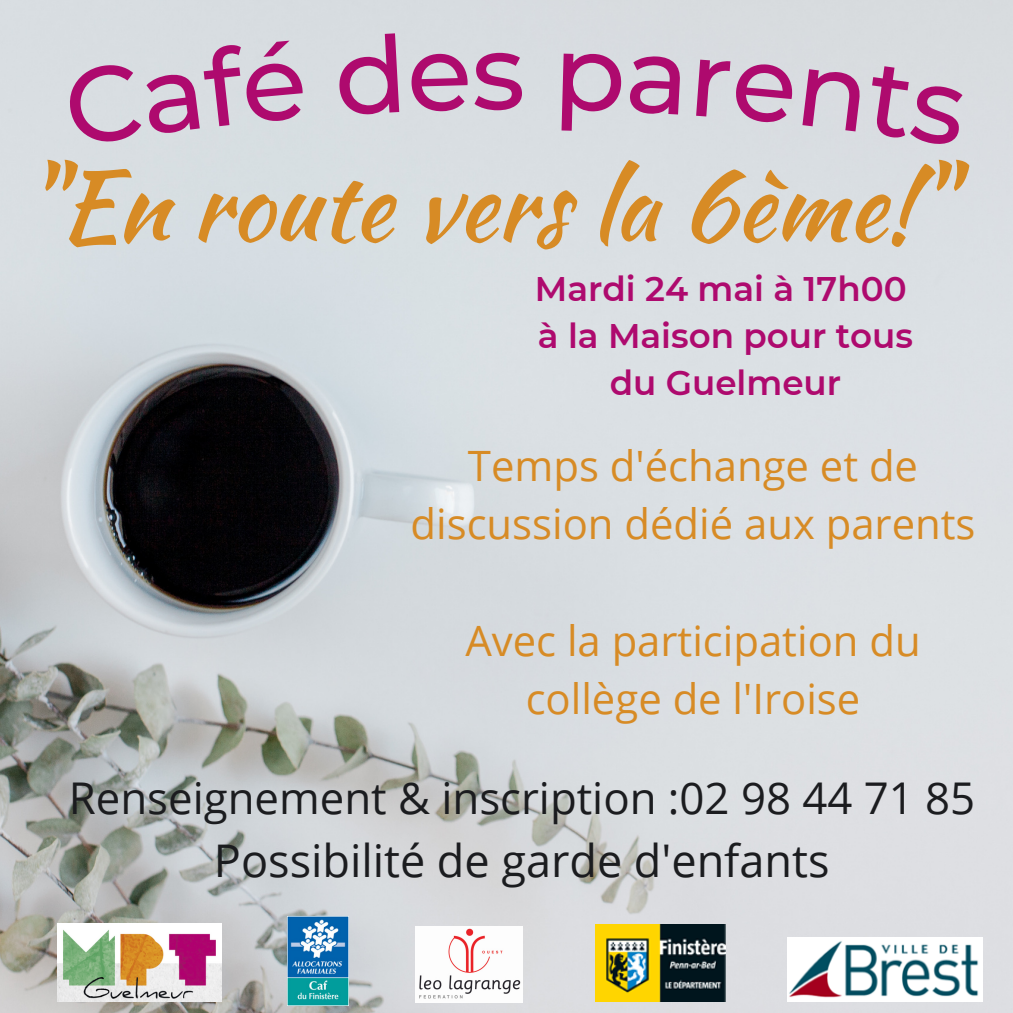
<style>
.page{position:relative;width:1013px;height:1013px;background:#fff}
.page>*{position:absolute;margin:0;border:0;box-sizing:border-box;transform-origin:0 0}
.t1{font:500 106.12px "Montserrat";color:#ae0a6e}
.t2{font:95.75px "Kaushan Script";color:#d78b25}
.t3{font:45px "Open Sans";color:#1b1c1f}
.t4{font:43.75px "Open Sans";color:#1b1c1f}
.t5{font:41.75px/58.1px "Open Sans";color:#d78b25;text-align:center}
.t6{font:600 34.12px/46.9px "Montserrat";color:#ae0a6e;text-align:center}
</style>
<div class="page">
<img style="left:0;top:0;width:1012px;height:1012px">
<img style="left:415px;top:926px;width:107px;height:76px">
<img style="left:288px;top:916px;width:60px;height:89px">
<img style="left:57px;top:923px;width:164px;height:78px">
<img style="left:595px;top:924px;width:131px;height:77px">
<img style="left:787px;top:937px;width:195px;height:64px">
<div style="left:64px;top:39px;width:241px;height:108px;background:#d8dde1"></div>
<div style="left:337px;top:32px;width:62px;height:84px;background:#d8dde1"></div>
<div style="left:411px;top:52px;width:57px;height:60px;background:#d8dde1"></div>
<div style="left:561px;top:52px;width:61px;height:80px;background:#d8dde1"></div>
<div style="left:629px;top:54px;width:52px;height:61px;background:#d8dde1"></div>
<div style="left:696px;top:58px;width:98px;height:66px;background:#d8dce1"></div>
<div style="left:802px;top:64px;width:163px;height:83px;background:#d9dce1"></div>
<p class="t1" style="left:472px;top:7px;width:55px">s</p>
<p class="t2" style="left:23px;top:136px;width:928px">"En route vers la 6ème!"</p>
<p class="t6" style="left:535px;top:266px;width:373px">Mardi 24 mai à 17h00</p>
<p class="t6" style="left:538px;top:312px;width:376px">à la Maison pour tous du Guelmeur</p>
<p class="t5" style="left:410px;top:436px;width:566px">Temps d'échange et de discussion dédié aux parents</p>
<p class="t5" style="left:465px;top:610px;width:457px">Avec la participation du collège de l'Iroise</p>
<p class="t4" style="left:69px;top:767px;width:908px">Renseignement &amp; inscription :02 98 44 71 85</p>
<p class="t3" style="left:214px;top:829px;width:617px">Possibilité de garde d'enfants</p>
</div>
